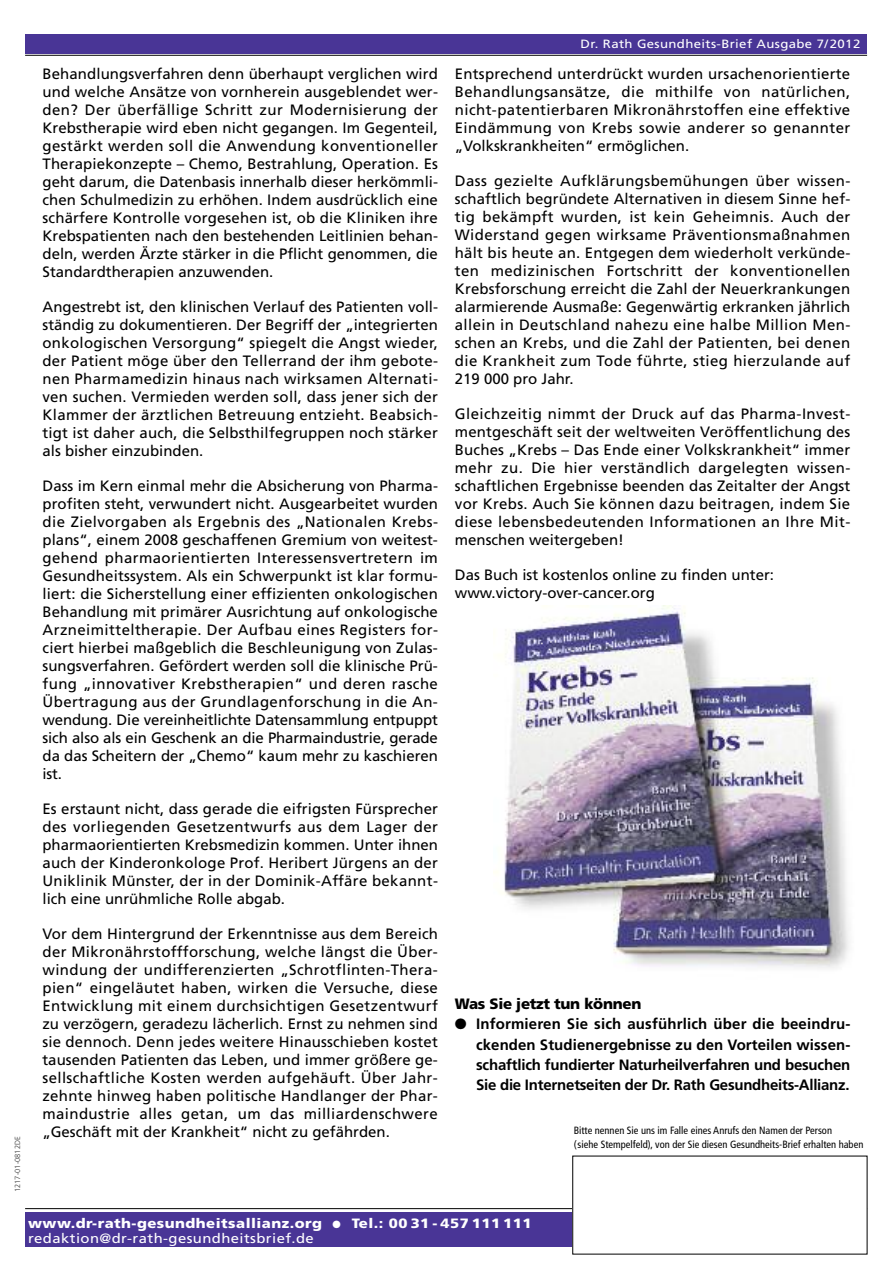
<style>
.page{position:relative;width:893px;height:1263px;background:#fff}
.page>*{position:absolute;margin:0;border:0;box-sizing:border-box;transform-origin:0 0}
.t1{font:15px/18px "Frutiger LT";color:#000;text-align:justify}
.t2{font:700 15px/20.2px "Frutiger LT";letter-spacing:-.015em;color:#000;text-align:justify}
.t3{font:900 15px "Frutiger LT";letter-spacing:-.02em;color:#000}
.t4{font:900 13.5px/15px "Frutiger LT";letter-spacing:.03em;color:#fff;scale:1.1 1}
.t5{font:12px "Frutiger LT";letter-spacing:.03em;color:#fff;scale:1.1 1}
.t6{font:condensed 10.5px/13.5px "Frutiger LT";color:#000}
.t7{font:300 7.5px "Frutiger LT";color:#333}
.s1{font-weight:400}
</style>
<div class="page">
<div style="left:25px;top:34px;width:842px;height:19px;background:#493596"></div>
<hr style="left:25px;top:55px;width:842px;height:1px;background:#000">
<div style="left:25px;top:1213px;width:842px;height:34px;background:#493596"></div>
<hr style="left:25px;top:1208px;width:842px;height:1px;background:#000">
<div style="left:573px;top:1156px;width:294px;height:98px;background:#fff"></div>
<img style="left:493px;top:606px;width:356px;height:362px">
<p class="t7" style="left:14px;top:1192px;width:57px;rotate:-90deg">1217-01-0812DE</p>
<p class="t1" style="left:43px;top:66px;width:397px">Behandlungsverfahren denn überhaupt verglichen wird und welche Ansätze von vornherein ausgeblendet wer&shy;den? Der überfällige Schritt zur Modernisierung der Krebstherapie wird eben nicht gegangen. Im Gegenteil, gestärkt werden soll die Anwendung konventioneller Therapiekonzepte – Chemo, Bestrahlung, Operation. Es geht darum, die Datenbasis innerhalb dieser herkömmli&shy;chen Schulmedizin zu erhöhen. Indem ausdrücklich eine schärfere Kontrolle vorgesehen ist, ob die Kliniken ihre Krebspatienten nach den bestehenden Leitlinien behan&shy;deln, werden Ärzte stärker in die Pflicht genommen, die Standardtherapien anzuwenden.</p>
<p class="t1" style="left:43px;top:299px;width:397px">Angestrebt ist, den klinischen Verlauf des Patienten voll&shy;ständig zu dokumentieren. Der Begriff der „integrierten onkologischen Versorgung“ spiegelt die Angst wieder, der Patient möge über den Tellerrand der ihm gebote&shy;nen Pharmamedizin hinaus nach wirksamen Alternati&shy;ven suchen. Vermieden werden soll, dass jener sich der Klammer der ärztlichen Betreuung entzieht. Beabsich&shy;tigt ist daher auch, die Selbsthilfegruppen noch stärker als bisher einzubinden.</p>
<p class="t1" style="left:43px;top:478px;width:397px">Dass im Kern einmal mehr die Absicherung von Pharma&shy;profiten steht, verwundert nicht. Ausgearbeitet wurden die Zielvorgaben als Ergebnis des „Nationalen Krebs&shy;plans“, einem 2008 geschaffenen Gremium von weitest&shy;gehend pharmaorientierten Interessensvertretern im Gesundheitssystem. Als ein Schwerpunkt ist klar formu&shy;liert: die Sicherstellung einer effizienten onkologischen Behandlung mit primärer Ausrichtung auf onkologische Arzneimitteltherapie. Der Aufbau eines Registers for&shy;ciert hierbei maßgeblich die Beschleunigung von Zulas&shy;sungsverfahren. Gefördert werden soll die klinische Prü&shy;fung „innovativer Krebstherapien“ und deren rasche Übertragung aus der Grundlagenforschung in die An&shy;wendung. Die vereinheitlichte Datensammlung entpuppt sich also als ein Geschenk an die Pharmaindustrie, gerade da das Scheitern der „Chemo“ kaum mehr zu kaschieren ist.</p>
<p class="t1" style="left:43px;top:801px;width:397px">Es erstaunt nicht, dass gerade die eifrigsten Fürsprecher des vorliegenden Gesetzentwurfs aus dem Lager der pharmaorientierten Krebsmedizin kommen. Unter ihnen auch der Kinderonkologe Prof. Heribert Jürgens an der Uniklinik Münster, der in der Dominik-Affäre bekannt&shy;lich eine unrühmliche Rolle abgab.</p>
<p class="t1" style="left:42px;top:926px;width:397px">Vor dem Hintergrund der Erkenntnisse aus dem Bereich der Mikronährstoffforschung, welche längst die Über&shy;windung der undifferenzierten „Schrotflinten-Thera&shy;pien“ eingeläutet haben, wirken die Versuche, diese Entwicklung mit einem durchsichtigen Gesetzentwurf zu verzögern, geradezu lächerlich. Ernst zu nehmen sind sie dennoch. Denn jedes weitere Hinausschieben kostet tausenden Patienten das Leben, und immer größere ge&shy;sellschaftliche Kosten werden aufgehäuft. Über Jahr&shy;zehnte hinweg haben politische Handlanger der Phar&shy;maindustrie alles getan, um das milliardenschwere „Geschäft mit der Krankheit“ nicht zu gefährden.</p>
<p class="t5" style="left:581px;top:39px;width:256px">Dr. Rath Gesundheits-Brief Ausgabe 7/2012</p>
<p class="t1" style="left:455px;top:66px;width:397px">Entsprechend unterdrückt wurden ursachenorientierte Behandlungsansätze, die mithilfe von natürlichen, nicht-patentierbaren Mikronährstoffen eine effektive Eindämmung von Krebs sowie anderer so genannter „Volkskrankheiten“ ermöglichen.</p>
<p class="t1" style="left:455px;top:173px;width:397px">Dass gezielte Aufklärungsbemühungen über wissen&shy;schaftlich begründete Alternativen in diesem Sinne hef&shy;tig bekämpft wurden, ist kein Geheimnis. Auch der Widerstand gegen wirksame Präventionsmaßnahmen hält bis heute an. Entgegen dem wiederholt verkünde&shy;ten medizinischen Fortschritt der konventionellen Krebsforschung erreicht die Zahl der Neuerkrankungen alarmierende Ausmaße: Gegenwärtig erkranken jährlich allein in Deutschland nahezu eine halbe Million Men&shy;schen an Krebs, und die Zahl der Patienten, bei denen die Krankheit zum Tode führte, stieg hierzulande auf 219 000 pro Jahr.</p>
<p class="t1" style="left:455px;top:406px;width:397px">Gleichzeitig nimmt der Druck auf das Pharma-Invest&shy;mentgeschäft seit der weltweiten Veröffentlichung des Buches „Krebs – Das Ende einer Volkskrankheit“ immer mehr zu. Die hier verständlich dargelegten wissen&shy;schaftlichen Ergebnisse beenden das Zeitalter der Angst vor Krebs. Auch Sie können dazu beitragen, indem Sie diese lebensbedeutenden Informationen an Ihre Mit&shy;menschen weitergeben!</p>
<p class="t1" style="left:455px;top:567px;width:321px">Das Buch ist kostenlos online zu finden unter: www.victory-over-cancer.org</p>
<p class="t3" style="left:455px;top:998px;width:188px">Was Sie jetzt tun können</p>
<p class="t2" style="left:476px;top:1015px;width:376px;text-indent:-21px">● Informieren Sie sich ausführlich über die beeindru&shy;ckenden Studienergebnisse zu den Vorteilen wissen&shy;schaftlich fundierter Naturheilverfahren und besuchen Sie die Internetseiten der Dr. Rath Gesundheits-Allianz.</p>
<p class="t6" style="left:574px;top:1125px;width:291px">Bitte nennen Sie uns im Falle eines Anrufs den Namen der Person<br>(siehe Stempelfeld), von der Sie diesen Gesundheits-Brief erhalten haben</p>
<p class="t4" style="left:28px;top:1216px;width:459px">www.dr-rath-gesundheitsallianz.org ● Tel.: 00 31 - 457 111 111 <span class="s1">redaktion@dr-rath-gesundheitsbrief.de</span></p>
</div>
